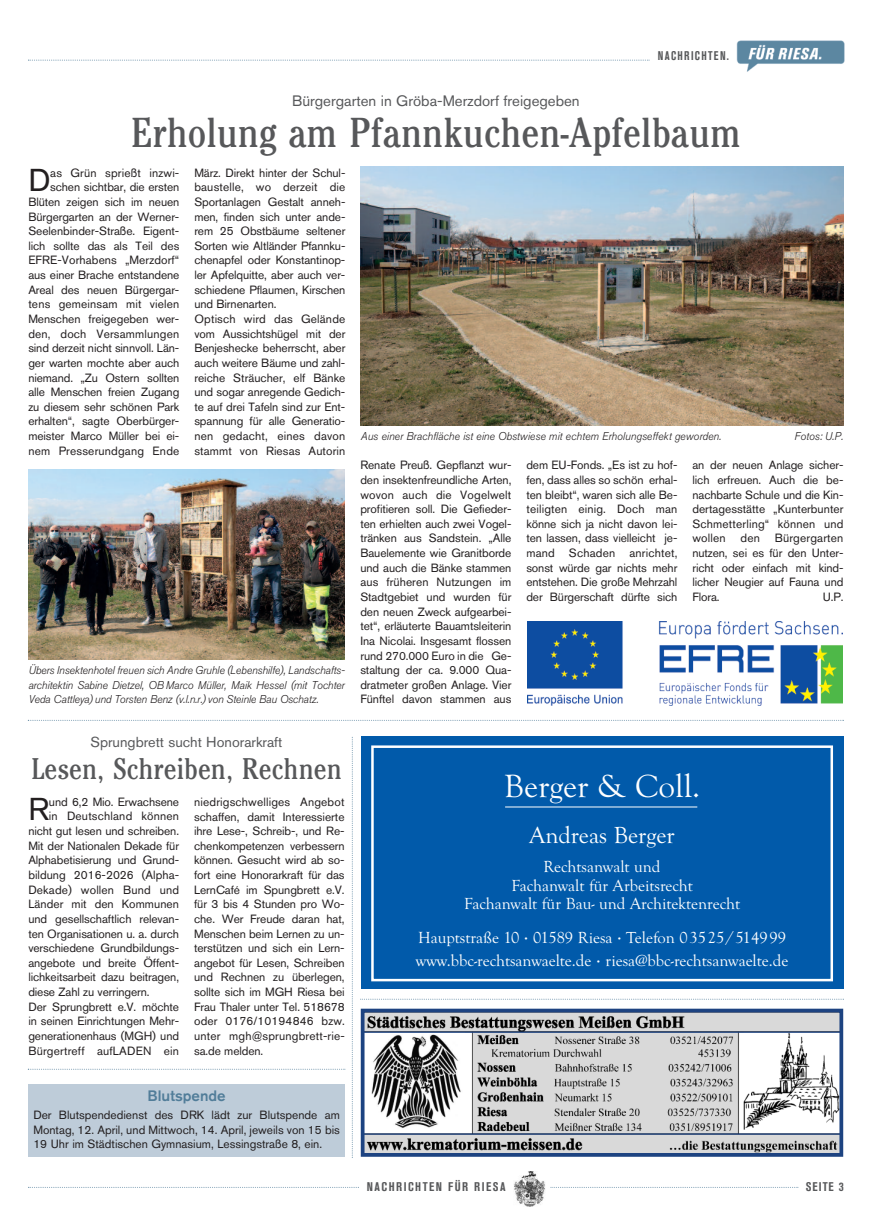
<style>
.page{position:relative;width:886px;height:1223px;background:#fff}
.page>*{position:absolute;margin:0;border:0;box-sizing:border-box;transform-origin:0 0}
.t1{font:43.75px "Cheltenham EFOP Book Con";color:#57585a}
.t2{font:33.12px "Goudy Old Style T";color:#fff}
.t3{font:31.38px "Akzidenz Grotesk Std";color:#231f20}
.t4{font:31.25px "Cheltenham EFOP Book Con";color:#57585a}
.t5{font:23.88px "Goudy Old Style T";color:#fff}
.t6{font:16.62px/18.8px "Goudy Old Style T";color:#fff;text-align:center}
.t7{font:15px "Akzidenz Grotesk Std";color:#57585a}
.t8{font:500 15px "Akzidenz Grotesk Std";color:#517d99}
.t9{font:14.38px "Akzidenz Grotesk Std";color:#57585a}
.t10{font:700 condensed 12.5px "Akzidenz Grotesk Std";letter-spacing:.12em;color:#57585a}
.t11{font:700 condensed 12.5px "Akzidenz Grotesk Std";letter-spacing:.12em;color:#57585a;scale:.9 1}
.t12{font:11.88px/14.6px "Akzidenz Grotesk Std";letter-spacing:-.01em;color:#231f20;text-align:justify}
.t13{font:11.88px "Akzidenz Grotesk Std";letter-spacing:.015em;color:#231f20}
.t14{font:italic 300 11.25px/14.6px "Akzidenz Grotesk Std";color:#231f20;text-align:justify}
.s1{font-family:"Georgia"}
</style>
<div class="page">
<svg style="left:28px;top:60px;width:621px;height:1px"></svg>
<img style="left:736px;top:40px;width:109px;height:32px">
<img style="left:514px;top:1171px;width:31px;height:35px">
<div style="left:28px;top:1084px;width:317px;height:72px;background:#beccd9"></div>
<img style="left:366px;top:1013px;width:472px;height:138px">
<div style="left:361px;top:1008px;width:482px;height:148px;border:4px solid #1d4381"></div>
<hr style="left:364px;top:1031px;width:476px;height:1px;background:#1d4381">
<hr style="left:364px;top:1133px;width:476px;height:1px;background:#1d4381">
<div style="left:361px;top:736px;width:482px;height:253px;background:#015aaa"></div>
<div style="left:371px;top:745px;width:462px;height:236px;border:2px solid #fff"></div>
<hr style="left:505px;top:806px;width:192px;height:1px;background:#fff">
<img style="left:361px;top:167px;width:482px;height:258px">
<img style="left:28px;top:469px;width:317px;height:190px">
<svg style="left:28px;top:720px;width:816px;height:1px"></svg>
<svg style="left:352px;top:737px;width:1px;height:420px"></svg>
<svg style="left:28px;top:1068px;width:317px;height:1px"></svg>
<svg style="left:360px;top:998px;width:484px;height:1px"></svg>
<img style="left:527px;top:622px;width:315px;height:83px">
<p class="t11" style="left:658px;top:49px;width:81px">NACHRICHTEN.</p>
<p class="t7" style="left:292px;top:92px;width:289px">Bürgergarten in Gröba-Merzdorf freigegeben</p>
<h1 class="t1" style="left:131px;top:118px;width:612px">Erholung am Pfannkuchen-Apfelbaum</h1>
<p class="t12" style="left:28px;top:165px;width:152px;text-align:right">as Grün sprießt inzwi&shy;schen sichtbar, die ersten<br>Blüten zeigen sich im neuen<br>Bürgergarten an der Werner-<br>Seelenbinder-Straße. Eigent&shy;lich sollte das als Teil des<br>EFRE-Vorhabens „Merzdorf“ aus einer Brache entstandene<br>Areal des neuen Bürgergar&shy;tens gemeinsam mit vielen<br>Menschen freigegeben wer&shy;den, doch Versammlungen sind derzeit nicht sinnvoll. Län&shy;ger warten mochte aber auch niemand. „Zu Ostern sollten alle Menschen freien Zugang zu diesem sehr schönen Park erhalten“, sagte Oberbürger&shy;meister Marco Müller bei ei&shy;nem Presserundgang Ende</p>
<p class="t12" style="left:194px;top:165px;width:152px;text-align:left">März. Direkt hinter der Schul&shy;baustelle, wo derzeit die<br>Sportanlagen Gestalt anneh&shy;men, finden sich unter ande&shy;rem 25 Obstbäume seltener<br>Sorten wie Altländer Pfannku&shy;chenapfel oder Konstantinop&shy;ler Apfelquitte, aber auch ver&shy;schiedene Pflaumen, Kirschen und Birnenarten.<br>Optisch wird das Gelände vom Aussichtshügel mit der<br>Benjeshecke beherrscht, aber auch weitere Bäume und zahl&shy;reiche Sträucher, elf Bänke und sogar anregende Gedich&shy;te auf drei Tafeln sind zur Ent&shy;spannung für alle Generatio&shy;nen gedacht, eines davon stammt von Riesas Autorin</p>
<h3 class="t3" style="left:28px;top:162px;width:24px">D</h3>
<p class="t14" style="left:28px;top:663px;width:318px">Übers Insektenhotel freuen sich Andre Gruhle (Lebenshilfe), Landschafts&shy;architektin Sabine Dietzel, OB Marco Müller, Maik Hessel (mit Tochter Veda Cattleya) und Torsten Benz (v.l.n.r.) von Steinle Bau Oschatz.</p>
<p class="t9" style="left:90px;top:733px;width:193px">Sprungbrett sucht Honorarkraft</p>
<h3 class="t4" style="left:31px;top:758px;width:312px">Lesen, Schreiben, Rechnen</h3>
<h3 class="t3" style="left:28px;top:791px;width:22px">R</h3>
<p class="t12" style="left:49px;top:794px;width:132px">und 6,2 Mio. Erwachsene</p>
<p class="t12" style="left:194px;top:794px;width:152px">niedrigschwelliges Angebot schaffen, damit Interessierte ihre Lese-, Schreib-, und Re&shy;chenkompetenzen verbessern können. Gesucht wird ab so&shy;fort eine Honorarkraft für das LernCafé im Spungbrett e.V. für 3 bis 4 Stunden pro Wo&shy;che. Wer Freude daran hat, Menschen beim Lernen zu un&shy;terstützen und sich ein Lern&shy;angebot für Lesen, Schreiben und Rechnen zu überlegen, sollte sich im MGH Riesa bei Frau Thaler unter Tel. 518678 oder 0176/10194846 bzw. unter mgh@sprungbrett-rie&shy;sa.de melden.</p>
<p class="t13" style="left:49px;top:809px;width:132px">in Deutschland können</p>
<p class="t12" style="left:28px;top:823px;width:152px">nicht gut lesen und schreiben.</p>
<p class="t12" style="left:28px;top:838px;width:152px">Mit der Nationalen Dekade für</p>
<p class="t12" style="left:28px;top:852px;width:152px">Alphabetisierung und Grund-</p>
<p class="t12" style="left:28px;top:867px;width:152px">bildung 2016-2026 (Alpha-</p>
<p class="t13" style="left:28px;top:882px;width:152px">Dekade) wollen Bund und</p>
<p class="t12" style="left:28px;top:896px;width:152px">Länder mit den Kommunen</p>
<p class="t12" style="left:28px;top:911px;width:152px">und gesellschaftlich relevan-</p>
<p class="t12" style="left:28px;top:926px;width:152px">ten Organisationen u. a. durch</p>
<p class="t12" style="left:28px;top:940px;width:152px">verschiedene Grundbildungs-</p>
<p class="t12" style="left:28px;top:955px;width:152px">angebote und breite Öffent-</p>
<p class="t12" style="left:28px;top:969px;width:152px">lichkeitsarbeit dazu beitragen,</p>
<p class="t12" style="left:28px;top:984px;width:123px">diese Zahl zu verringern.</p>
<p class="t12" style="left:28px;top:999px;width:152px">Der Sprungbrett e.V. möchte</p>
<p class="t12" style="left:28px;top:1013px;width:152px">in seinen Einrichtungen Mehr-</p>
<p class="t12" style="left:28px;top:1028px;width:152px">generationenhaus (MGH) und</p>
<p class="t13" style="left:28px;top:1043px;width:152px">Bürgertreff aufLADEN ein</p>
<p class="t8" style="left:148px;top:1086px;width:80px">Blutspende</p>
<p class="t12" style="left:33px;top:1108px;width:308px;line-height:14.2px">Der Blutspendedienst des DRK lädt zur Blutspende am Montag, 12. April, und Mittwoch, 14. April, jeweils von 15 bis 19 Uhr im Städtischen Gymnasium, Lessingstraße 8, ein.</p>
<p class="t14" style="left:361px;top:429px;width:362px">Aus einer Brachfläche ist eine Obstwiese mit echtem Erholungseffekt geworden.</p>
<p class="t14" style="left:794px;top:429px;width:50px">Fotos: U.P.</p>
<p class="t12" style="left:360px;top:458px;width:152px">Renate Preuß. Gepflanzt wur&shy;den insektenfreundliche Arten, wovon auch die Vogelwelt profitieren soll. Die Gefieder&shy;ten erhielten auch zwei Vogel&shy;tränken aus Sandstein. „Alle Bauelemente wie Granitborde und auch die Bänke stammen aus früheren Nutzungen im Stadtgebiet und wurden für den neuen Zweck aufgearbei&shy;tet“, erläuterte Bauamtsleiterin Ina Nicolai. Insgesamt flossen rund 270.000 Euro in die Ge&shy;staltung der ca. 9.000 Qua&shy;dratmeter großen Anlage. Vier Fünftel davon stammen aus</p>
<p class="t12" style="left:526px;top:458px;width:152px">dem EU-Fonds. „Es ist zu hof&shy;fen, dass alles so schön erhal&shy;ten bleibt“, waren sich alle Be&shy;teiligten einig. Doch man könne sich ja nicht davon lei&shy;ten lassen, dass vielleicht je&shy;mand Schaden anrichtet, sonst würde gar nichts mehr entstehen. Die große Mehrzahl der Bürgerschaft dürfte sich</p>
<p class="t12" style="left:692px;top:458px;width:152px">an der neuen Anlage sicher&shy;lich erfreuen. Auch die be&shy;nachbarte Schule und die Kin&shy;dertagesstätte „Kunterbunter Schmetterling“ können und wollen den Bürgergarten nutzen, sei es für den Unter&shy;richt oder einfach mit kind&shy;licher Neugier auf Fauna und Flora.</p>
<p class="t12" style="left:823px;top:589px;width:22px">U.P.</p>
<h2 class="t2" style="left:504px;top:765px;width:197px">Berger &amp; Coll.</h2>
<h3 class="t5" style="left:529px;top:820px;width:147px">Andreas Berger</h3>
<h3 class="t6" style="left:464px;top:856px;width:277px">Rechtsanwalt und<br>Fachanwalt für Arbeitsrecht<br>Fachanwalt für Bau- und Architektenrecht</h3>
<h3 class="t6" style="left:416px;top:926px;width:374px;line-height:22.5px;text-align:left">Hauptstraße 10 <span class="s1">·</span> 01589 Riesa <span class="s1">·</span> Telefon 03525/514999 www.bbc-rechtsanwaelte.de <span class="s1">·</span> riesa@bbc-rechtsanwaelte.de</h3>
<p class="t10" style="left:367px;top:1179px;width:140px">NACHRICHTEN FÜR RIESA</p>
<p class="t10" style="left:806px;top:1179px;width:39px">SEITE 3</p>
</div>
